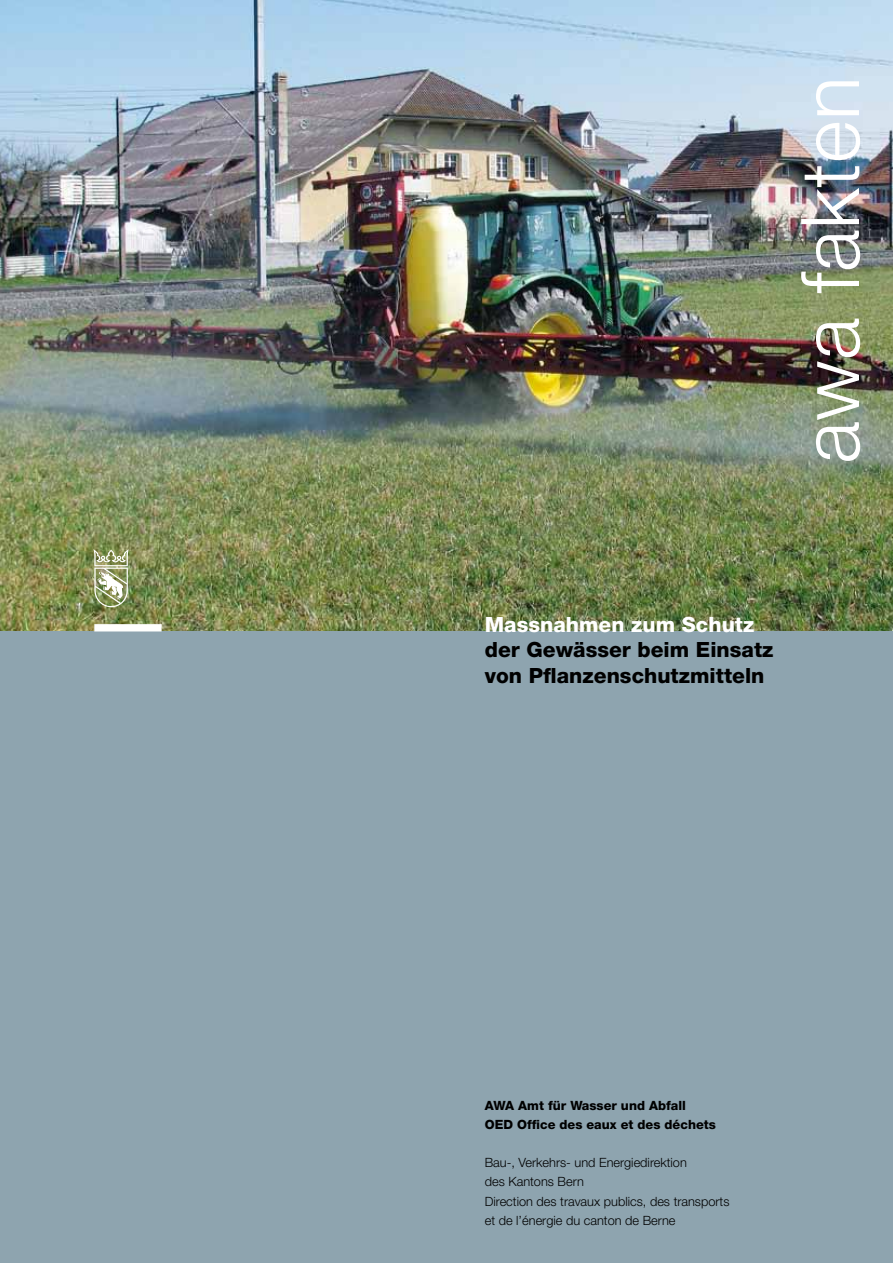
<style>
.page{position:relative;width:893px;height:1263px;background:#fff}
.page>*{position:absolute;margin:0;border:0;box-sizing:border-box;transform-origin:0 0}
.t1{font:300 81px "Helvetica Neue LT";letter-spacing:.01em;color:#fff}
.t2{font:800 21px/25.5px "Helvetica Neue LT";color:#000}
.t3{font:800 21px "Helvetica Neue LT";color:#fff}
.t4{font:300 12.75px/19.2px "Helvetica Neue LT";color:#000}
.t5{font:800 12.75px/19.2px "Helvetica Neue LT";color:#000}
</style>
<div class="page">
<img style="left:0;top:0;width:893px;height:631px">
<div style="left:0;top:631px;width:893px;height:632px;background:#8ea4af"></div>
<img style="left:94px;top:549px;width:68px;height:82px">
<h1 class="t1" style="left:781px;top:463px;width:388px;rotate:-90deg">awa fakten</h1>
<h2 class="t3" style="left:485px;top:611px;width:271px">Massnahmen zum Schutz</h2>
<h2 class="t2" style="left:485px;top:637px;width:290px">der Gewässer beim Einsatz von Pflanzenschutzmitteln</h2>
<p class="t5" style="left:485px;top:1096px;width:233px">AWA Amt für Wasser und Abfall<br>OED Office des eaux et des déchets</p>
<p class="t4" style="left:485px;top:1153px;width:246px">Bau-, Verkehrs- und Energiedirektion<br>des Kantons Bern<br>Direction des travaux publics, des transports et de l’énergie du canton de Berne</p>
</div>
